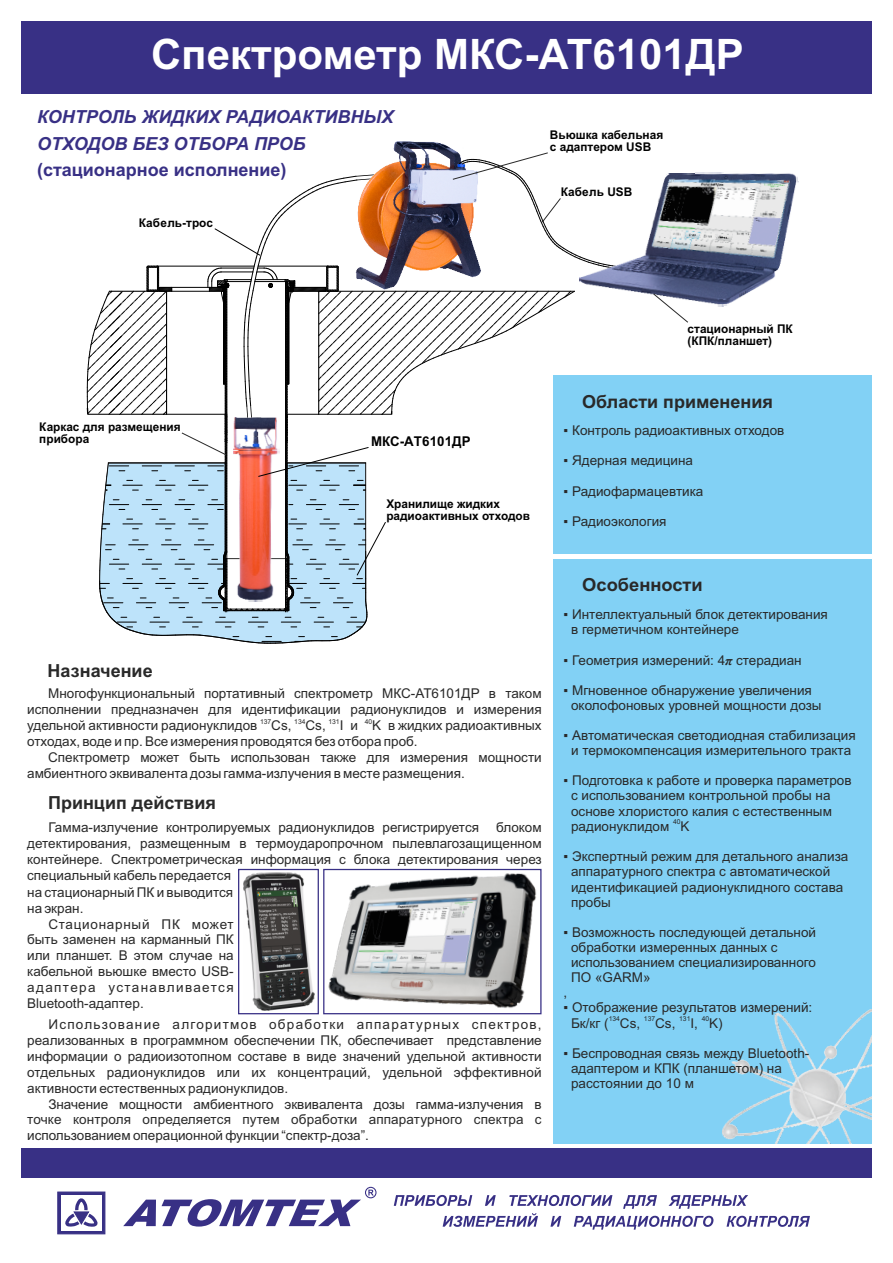
<style>
.page{position:relative;width:893px;height:1263px;background:#fff}
.page>*{position:absolute;margin:0;border:0;box-sizing:border-box;transform-origin:0 0}
.t1{font:700 42px "Arial";color:#fff}
.t2{font:700 18px "Arial";color:#292929}
.t3{font:italic 700 18px/26.1px "Arial";color:#383085}
.t4{font:700 18px "Arial";color:#383085}
.t5{font:13.5px/15.9px "Arial";color:#292929}
.t6{font:700 13.5px "Arial";letter-spacing:.01em;color:#000}
.t7{font:700 12px/12px "Arial";color:#000}
.t8{font:6.75px "Arial";color:#292929}
.s1{font-family:"Times New Roman";font-weight:700;font-style:italic}
</style>
<div class="page">
<div style="left:323px;top:869px;width:219px;height:145px;border:1px solid #383085"></div>
<div style="left:21px;top:21px;width:851px;height:73px;background:#383085"></div>
<div style="left:553px;top:375px;width:319px;height:769px;background:#82d1f5"></div>
<div style="left:21px;top:1148px;width:851px;height:30px;background:#383085"></div>
<div style="left:365px;top:1187px;width:11px;height:11px;border:1px solid #383085;border-radius:50%"></div>
<svg style="left:394px;top:1195px;width:416px;height:34px"></svg>
<svg style="left:57px;top:1192px;width:48px;height:42px"></svg>
<svg style="left:123px;top:1186px;width:251px;height:41px"></svg>
<img style="left:723px;top:1010px;width:149px;height:134px">
<img style="left:393px;top:141px;width:64px;height:11px">
<img style="left:617px;top:172px;width:182px;height:135px">
<svg style="left:653px;top:293px;width:36px;height:30px"></svg>
<hr style="left:553px;top:555px;width:319px;height:4px;background:#fff">
<img style="left:328px;top:873px;width:209px;height:135px">
<img style="left:243px;top:872px;width:71px;height:139px">
<div style="left:238px;top:869px;width:81px;height:145px;border:1px solid #383085"></div>
<svg style="left:87px;top:152px;width:530px;height:492px"></svg>
<h1 class="t1" style="left:151px;top:38px;width:594px">Спектрометр МКС-АТ6101ДР</h1>
<h2 class="t3" style="left:37px;top:106px;width:358px">КОНТРОЛЬ ЖИДКИХ РАДИОАКТИВНЫХ<br>ОТХОДОВ БЕЗ ОТБОРА ПРОБ</h2>
<h2 class="t4" style="left:37px;top:163px;width:251px">(стационарное исполнение)</h2>
<p class="t7" style="left:139px;top:218px;width:76px">Кабель-трос</p>
<p class="t7" style="left:550px;top:129px;width:115px">Вьюшка кабельная с адаптером USB</p>
<p class="t7" style="left:561px;top:187px;width:73px">Кабель USB</p>
<p class="t7" style="left:39px;top:422px;width:143px">Каркас для размещения прибора</p>
<h2 class="t2" style="left:48px;top:664px;width:107px">Назначение</h2>
<p class="t6" style="left:371px;top:436px;width:101px">МКС-АТ6101ДР</p>
<p class="t7" style="left:386px;top:499px;width:145px">Хранилище жидких радиоактивных отходов</p>
<p class="t5" style="left:27px;top:687px;width:516px;text-align:right">Многофункциональный портативный спектрометр МКС-АТ6101ДР в таком исполнении предназначен для идентификации радионуклидов и измерения</p>
<p class="t8" style="left:260px;top:719px;width:13px">137</p>
<p class="t8" style="left:294px;top:719px;width:13px">134</p>
<p class="t8" style="left:328px;top:719px;width:13px">131</p>
<p class="t8" style="left:365px;top:719px;width:9px">40</p>
<p class="t5" style="left:27px;top:719px;width:516px">удельной активности радионуклидов Cs, Cs, I и K в жидких радиоактивных отходах, воде и пр. Все измерения проводятся без отбора проб.</p>
<p class="t5" style="left:27px;top:751px;width:516px;text-indent:21px">Спектрометр может быть использован также для измерения мощности амбиентного эквивалента дозы гамма-излучения в месте размещения.</p>
<h2 class="t2" style="left:48px;top:796px;width:169px">Принцип действия</h2>
<p class="t5" style="left:27px;top:821px;width:516px;text-align:justify;text-indent:469px">блоком детектирования, размещенным в термоударопрочном пылевлагозащищенном контейнере. Спектрометрическая информация с блока детектирования через специальный кабель передается</p>
<p class="t5" style="left:48px;top:821px;width:432px">Гамма-излучение контролируемых радионуклидов регистрируется</p>
<p class="t5" style="left:27px;top:885px;width:207px">на стационарный ПК и выводится на экран.</p>
<p class="t5" style="left:27px;top:917px;width:208px;text-align:justify;text-indent:21px">Стационарный ПК может быть заменен на карманный ПК или планшет. В этом случае на кабельной вьюшке вместо USB&shy;адаптера устанавливается Bluetooth-адаптер.</p>
<p class="t5" style="left:27px;top:1018px;width:516px;text-align:justify;text-indent:21px">Использование алгоритмов обработки аппаратурных спектров, реализованных в программном обеспечении ПК, обеспечивает представление информации о радиоизотопном составе в виде значений удельной активности отдельных радионуклидов или их концентраций, удельной эффективной активности естественных радионуклидов.</p>
<p class="t5" style="left:27px;top:1097px;width:516px;text-align:justify;text-indent:21px">Значение мощности амбиентного эквивалента дозы гамма-излучения в точке контроля определяется путем обработки аппаратурного спектра с использованием операционной функции “спектр-доза”.</p>
<p class="t7" style="left:688px;top:324px;width:107px">стационарный ПК (КПК/планшет)</p>
<h2 class="t2" style="left:582px;top:395px;width:192px">Области применения</h2>
<p class="t5" style="left:564px;top:424px;width:222px">▪ Контроль радиоактивных отходов</p>
<p class="t5" style="left:564px;top:454px;width:131px">▪ Ядерная медицина</p>
<p class="t5" style="left:564px;top:484px;width:141px">▪ Радиофармацевтика</p>
<p class="t5" style="left:564px;top:514px;width:105px">▪ Радиоэкология</p>
<h2 class="t2" style="left:582px;top:578px;width:122px">Особенности</h2>
<p class="t5" style="left:571px;top:608px;width:258px;line-height:15.1px;text-indent:-8px">▪ Интеллектуальный блок детектирования в герметичном контейнере</p>
<p class="t5" style="left:564px;top:653px;width:240px">▪ Геометрия измерений: 4<span class="s1">π</span> стерадиан</p>
<p class="t5" style="left:571px;top:684px;width:252px;line-height:15.1px;text-indent:-8px">▪ Мгновенное обнаружение увеличения околофоновых уровней мощности дозы</p>
<p class="t5" style="left:564px;top:729px;width:294px;line-height:15.1px;text-align:center">▪ Автоматическая светодиодная стабилизация и термокомпенсация измерительного тракта</p>
<p class="t5" style="left:571px;top:774px;width:282px;line-height:15.1px;text-indent:-7px">▪ Подготовка к работе и проверка параметров с использованием контрольной пробы на основе хлористого калия с естественным</p>
<p class="t8" style="left:673px;top:819px;width:9px">40</p>
<p class="t5" style="left:571px;top:820px;width:120px">радионуклидом K</p>
<p class="t5" style="left:571px;top:850px;width:279px;line-height:15.1px;text-indent:-7px">▪ Экспертный режим для детального анализа аппаратурного спектра с автоматической идентификацией радионуклидного состава пробы</p>
<p class="t5" style="left:564px;top:925px;width:254px">▪ Возможность последующей детальной</p>
<p class="t5" style="left:571px;top:940px;width:208px">обработки измеренных данных с</p>
<p class="t5" style="left:571px;top:955px;width:246px">использованием специализированного</p>
<p class="t5" style="left:571px;top:971px;width:81px">ПО «GARM»</p>
<p class="t5" style="left:564px;top:986px;width:5px">,</p>
<p class="t5" style="left:564px;top:1001px;width:250px">▪ Отображение результатов измерений:</p>
<p class="t8" style="left:609px;top:1016px;width:13px">134</p>
<p class="t8" style="left:644px;top:1016px;width:13px">137</p>
<p class="t8" style="left:679px;top:1016px;width:13px">131</p>
<p class="t8" style="left:702px;top:1016px;width:9px">40</p>
<p class="t5" style="left:571px;top:1016px;width:153px">Бк/кг ( Cs, Cs, I, K)</p>
<p class="t5" style="left:571px;top:1047px;width:240px;line-height:15.1px;text-indent:-8px">▪ Беспроводная связь между Bluetooth&shy;адаптером и КПК (планшетом) на расстоянии до 10 м</p>
</div>
